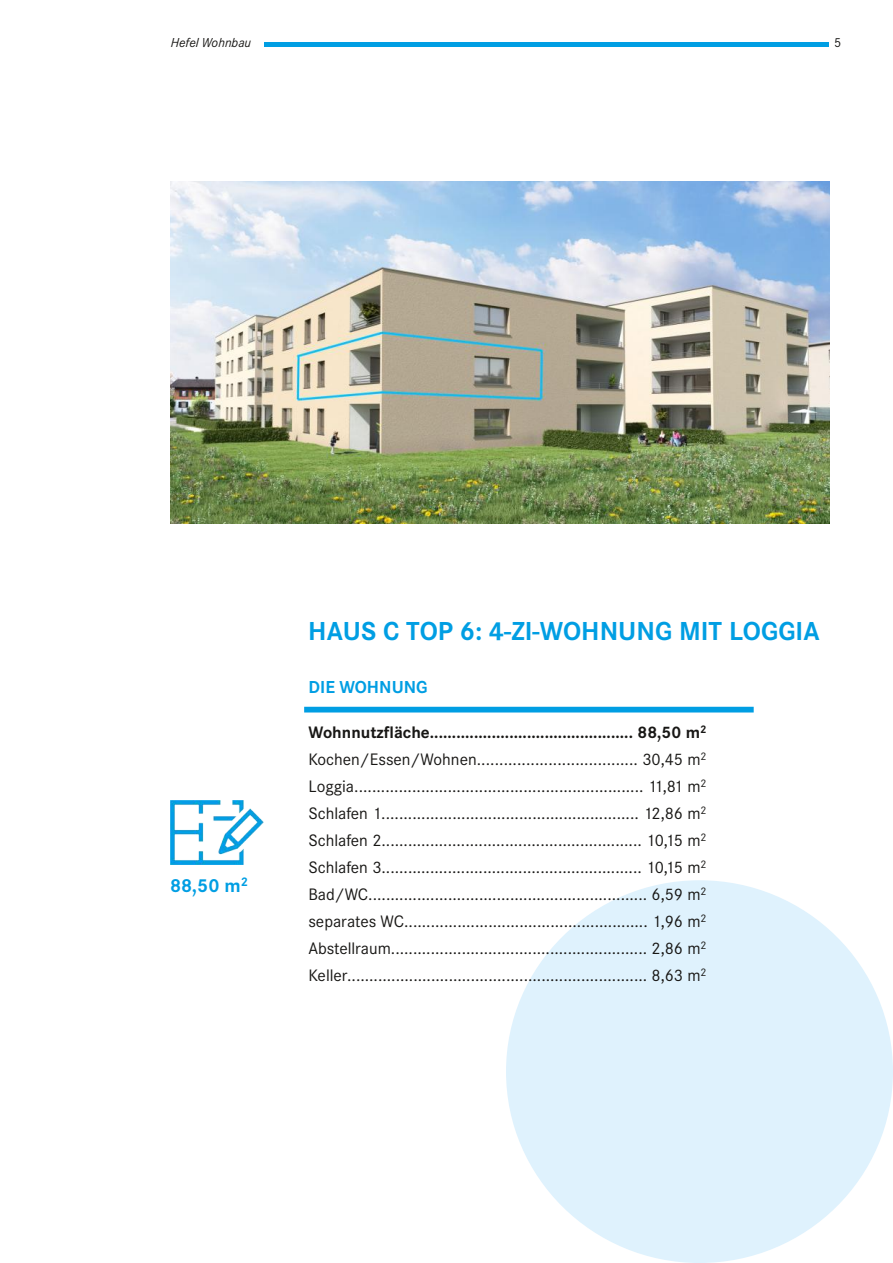
<style>
.page{position:relative;width:893px;height:1263px;background:#fff}
.page>*{position:absolute;margin:0;border:0;box-sizing:border-box;transform-origin:0 0}
.t1{font:700 27px "Corporate S";color:#009ee3}
.t2{font:700 19.5px "Corporate S";color:#009ee3}
.t3{font:700 18px "Corporate S";color:#009ee3}
.t4{font:17.25px/27px "Corporate S";letter-spacing:-.005em;color:#181715;text-align:justify}
.t5{font:italic 13.5px "Corporate S";color:#181715}
.t6{font:13.5px "Corporate S";color:#181715}
.s1{font-weight:700}
</style>
<div class="page">
<hr style="left:264px;top:43px;width:565px;height:4px;background:#009ee3">
<div style="left:506px;top:880px;width:387px;height:383px;background:#dff2fd;border-radius:50%"></div>
<img style="left:170px;top:182px;width:659px;height:341px">
<div style="left:304px;top:707px;width:450px;height:5px;background:#009ee3"></div>
<img style="left:170px;top:800px;width:94px;height:64px">
<p class="t5" style="left:171px;top:35px;width:82px">Hefel Wohnbau</p>
<p class="t6" style="left:834px;top:34px;width:9px">5</p>
<p class="t2" style="left:170px;top:874px;width:79px">88,50 m<sup>2</sup></p>
<h1 class="t1" style="left:308px;top:615px;width:513px">HAUS C TOP 6: 4-ZI-WOHNUNG MIT LOGGIA</h1>
<p class="t3" style="left:308px;top:677px;width:121px">DIE WOHNUNG</p>
<p class="t4" style="left:308px;top:719px;width:400px"><span class="s1">Wohnnutzfläche.............................................. 88,50 m</span><sup>2<br></sup>Kochen/Essen/Wohnen.................................... 30,45 m<sup>2<br></sup>Loggia................................................................. 11,81 m<sup>2<br></sup>Schlafen 1.......................................................... 12,86 m<sup>2<br></sup>Schlafen 2........................................................... 10,15 m<sup>2<br></sup>Schlafen 3........................................................... 10,15 m<sup>2<br></sup>Bad/WC............................................................... 6,59 m<sup>2 </sup>separates WC....................................................... 1,96 m<sup>2<br></sup>Abstellraum.......................................................... 2,86 m<sup>2<br></sup>Keller.................................................................... 8,63 m<sup>2</sup></p>
</div>
